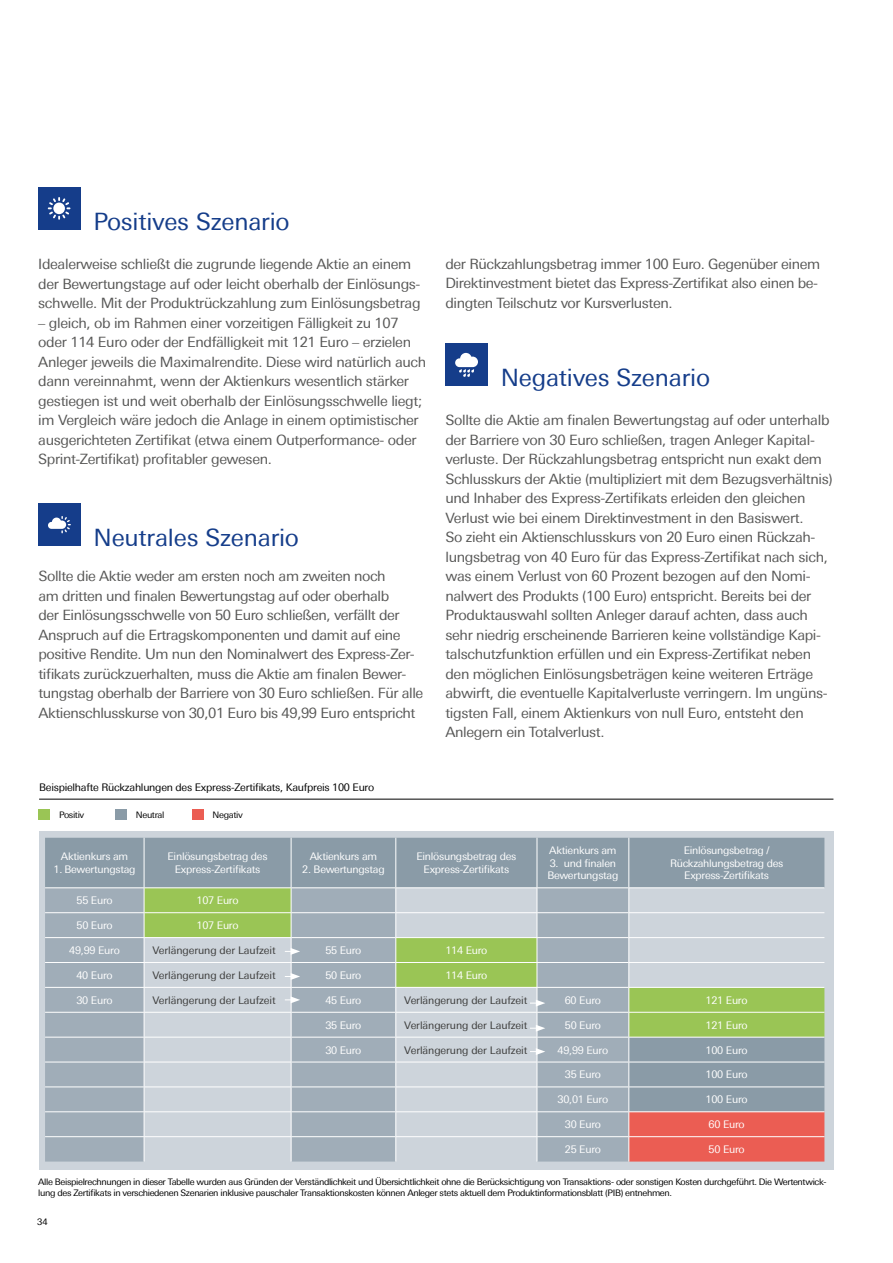
<style>
.page{position:relative;width:893px;height:1263px;background:#fff}
.page>*{position:absolute;margin:0;border:0;box-sizing:border-box;transform-origin:0 0}
.t1{font:24px "Univers Deutsche Bank";letter-spacing:-.01em;color:#153d8a}
.t2{font:14.25px/19.5px "Univers Deutsche Bank";letter-spacing:-.025em;color:#575756}
.t3{font:10.5px/12.6px "Univers Deutsche Bank";letter-spacing:-.025em;color:#fff;text-align:center}
.t4{font:10.5px "Univers Deutsche Bank";letter-spacing:-.01em;color:#3c3c3b}
.t5{font:10.5px "Univers Deutsche Bank";letter-spacing:-.025em;color:#000}
.t6{font:9px/10.8px "Univers Deutsche Bank";letter-spacing:-.04em;color:#000}
</style>
<div class="page">
<div style="left:38px;top:187px;width:43px;height:43px;background:#153d8a"></div>
<svg style="left:48px;top:197px;width:22px;height:23px"></svg>
<div style="left:38px;top:503px;width:43px;height:43px;background:#153d8a"></div>
<svg style="left:48px;top:516px;width:23px;height:17px"></svg>
<div style="left:445px;top:344px;width:43px;height:42px;background:#153d8a"></div>
<svg style="left:455px;top:353px;width:23px;height:24px"></svg>
<div style="left:38px;top:809px;width:12px;height:11px;background:#9ac555"></div>
<div style="left:192px;top:809px;width:11px;height:11px;background:#eb5d53"></div>
<div style="left:115px;top:809px;width:12px;height:11px;background:#8a9ba7"></div>
<hr style="left:39px;top:799px;width:794px;height:1px;background:#000">
<div style="left:39px;top:831px;width:794px;height:338px;background:#cdd4db"></div>
<svg style="left:45px;top:838px;width:779px;height:323px"></svg>
<h1 class="t1" style="left:94px;top:207px;width:198px">Positives Szenario</h1>
<p class="t2" style="left:38px;top:254px;width:384px">Idealerweise schließt die zugrunde liegende Aktie an einem der Bewertungstage auf oder leicht oberhalb der Einlösungs&shy;schwelle. Mit der Produktrückzahlung zum Einlösungsbetrag</p>
<p class="t2" style="left:38px;top:313px;width:389px">– gleich, ob im Rahmen einer vorzeitigen Fälligkeit zu 107 oder 114 Euro oder der Endfälligkeit mit 121 Euro – erzielen Anleger jeweils die Maximalrendite. Diese wird natürlich auch dann vereinnahmt, wenn der Aktienkurs wesentlich stärker gestiegen ist und weit oberhalb der Einlösungsschwelle liegt; im Vergleich wäre jedoch die Anlage in einem optimistischer ausgerichteten Zertifikat (etwa einem Outperformance- oder Sprint-Zertifikat) profitabler gewesen.</p>
<h1 class="t1" style="left:94px;top:524px;width:207px">Neutrales Szenario</h1>
<p class="t2" style="left:38px;top:566px;width:386px">Sollte die Aktie weder am ersten noch am zweiten noch<br>am dritten und finalen Bewertungstag auf oder oberhalb<br>der Einlösungsschwelle von 50 Euro schließen, verfällt der Anspruch auf die Ertragskomponenten und damit auf eine positive Rendite. Um nun den Nominalwert des Express-Zer&shy;tifikats zurückzuerhalten, muss die Aktie am finalen Bewer&shy;tungstag oberhalb der Barriere von 30 Euro schließen. Für alle Aktienschlusskurse von 30,01 Euro bis 49,99 Euro entspricht</p>
<p class="t5" style="left:39px;top:781px;width:337px">Beispielhafte Rückzahlungen des Express-Zertifikats, Kaufpreis 100 Euro</p>
<p class="t6" style="left:59px;top:809px;width:27px">Positiv</p>
<p class="t6" style="left:136px;top:809px;width:30px">Neutral</p>
<p class="t6" style="left:213px;top:809px;width:32px">Negativ</p>
<p class="t2" style="left:445px;top:254px;width:376px">der Rückzahlungsbetrag immer 100 Euro. Gegenüber einem<br>Direktinvestment bietet das Express-Zertifikat also einen be&shy;dingten Teilschutz vor Kursverlusten.</p>
<h1 class="t1" style="left:501px;top:364px;width:211px">Negatives Szenario</h1>
<p class="t2" style="left:445px;top:410px;width:389px">Sollte die Aktie am finalen Bewertungstag auf oder unterhalb der Barriere von 30 Euro schließen, tragen Anleger Kapital&shy;verluste. Der Rückzahlungsbetrag entspricht nun exakt dem Schlusskurs der Aktie (multipliziert mit dem Bezugsverhältnis) und Inhaber des Express-Zertifikats erleiden den gleichen Verlust wie bei einem Direktinvestment in den Basiswert.<br>So zieht ein Aktienschlusskurs von 20 Euro einen Rückzah&shy;lungsbetrag von 40 Euro für das Express-Zertifikat nach sich, was einem Verlust von 60 Prozent bezogen auf den Nomi&shy;nalwert des Produkts (100 Euro) entspricht. Bereits bei der Produktauswahl sollten Anleger darauf achten, dass auch sehr niedrig erscheinende Barrieren keine vollständige Kapi&shy;talschutzfunktion erfüllen und ein Express-Zertifikat neben den möglichen Einlösungsbeträgen keine weiteren Erträge abwirft, die eventuelle Kapitalverluste verringern. Im ungüns&shy;tigsten Fall, einem Aktienkurs von null Euro, entsteht den Anlegern ein Totalverlust.</p>
<p class="t3" style="left:61px;top:850px;width:69px">Aktienkurs am</p>
<p class="t3" style="left:54px;top:863px;width:83px">1. Bewertungstag</p>
<p class="t3" style="left:168px;top:850px;width:102px">Einlösungsbetrag des<br>Express-Zertifikats</p>
<p class="t3" style="left:310px;top:850px;width:69px">Aktienkurs am</p>
<p class="t3" style="left:302px;top:863px;width:84px">2. Bewertungstag</p>
<p class="t3" style="left:416px;top:850px;width:102px">Einlösungsbetrag des<br>Express-Zertifikats</p>
<p class="t3" style="left:549px;top:844px;width:69px">Aktienkurs am</p>
<p class="t3" style="left:547px;top:857px;width:73px;text-align:left">3. und finalen<br>Bewertungstag</p>
<p class="t3" style="left:670px;top:844px;width:115px">Einlösungsbetrag /<br>Rückzahlungsbetrag des<br>Express-Zertifikats</p>
<p class="t3" style="left:77px;top:894px;width:38px">55 Euro</p>
<p class="t3" style="left:197px;top:894px;width:43px">107 Euro</p>
<p class="t3" style="left:77px;top:919px;width:38px">50 Euro</p>
<p class="t3" style="left:197px;top:919px;width:43px">107 Euro</p>
<p class="t3" style="left:69px;top:944px;width:52px">49,99 Euro</p>
<p class="t4" style="left:153px;top:944px;width:125px">Verlängerung der Laufzeit</p>
<p class="t3" style="left:325px;top:944px;width:38px">55 Euro</p>
<p class="t3" style="left:445px;top:944px;width:43px">114 Euro</p>
<p class="t3" style="left:76px;top:969px;width:38px">40 Euro</p>
<p class="t4" style="left:153px;top:969px;width:125px">Verlängerung der Laufzeit</p>
<p class="t3" style="left:325px;top:969px;width:38px">50 Euro</p>
<p class="t3" style="left:445px;top:969px;width:43px">114 Euro</p>
<p class="t3" style="left:76px;top:994px;width:38px">30 Euro</p>
<p class="t4" style="left:153px;top:994px;width:125px">Verlängerung der Laufzeit</p>
<p class="t3" style="left:325px;top:994px;width:38px">45 Euro</p>
<p class="t4" style="left:404px;top:994px;width:125px">Verlängerung der Laufzeit</p>
<p class="t3" style="left:565px;top:994px;width:38px">60 Euro</p>
<p class="t3" style="left:706px;top:994px;width:43px">121 Euro</p>
<p class="t3" style="left:325px;top:1019px;width:38px">35 Euro</p>
<p class="t4" style="left:404px;top:1019px;width:125px">Verlängerung der Laufzeit</p>
<p class="t3" style="left:565px;top:1019px;width:38px">50 Euro</p>
<p class="t3" style="left:706px;top:1019px;width:43px">121 Euro</p>
<p class="t3" style="left:325px;top:1043px;width:38px">30 Euro</p>
<p class="t4" style="left:404px;top:1044px;width:125px">Verlängerung der Laufzeit</p>
<p class="t3" style="left:558px;top:1043px;width:52px">49,99 Euro</p>
<p class="t3" style="left:706px;top:1043px;width:43px">100 Euro</p>
<p class="t3" style="left:565px;top:1068px;width:38px">35 Euro</p>
<p class="t3" style="left:706px;top:1068px;width:43px">100 Euro</p>
<p class="t3" style="left:558px;top:1093px;width:52px">30,01 Euro</p>
<p class="t3" style="left:706px;top:1093px;width:43px">100 Euro</p>
<p class="t3" style="left:565px;top:1118px;width:38px">30 Euro</p>
<p class="t3" style="left:709px;top:1118px;width:38px">60 Euro</p>
<p class="t3" style="left:565px;top:1143px;width:38px">25 Euro</p>
<p class="t3" style="left:709px;top:1143px;width:38px">50 Euro</p>
<p class="t6" style="left:38px;top:1176px;width:790px">Alle Beispielrechnungen in dieser Tabelle wurden aus Gründen der Verständlichkeit und Übersichtlichkeit ohne die Berücksichtigung von Transaktions- oder sonstigen Kosten durchgeführt. Die Wertentwick&shy;lung des Zertifikats in verschiedenen Szenarien inklusive pauschaler Transaktionskosten können Anleger stets aktuell dem Produktinformationsblatt (PIB) entnehmen.</p>
<p class="t6" style="left:37px;top:1216px;width:12px">34</p>
</div>
